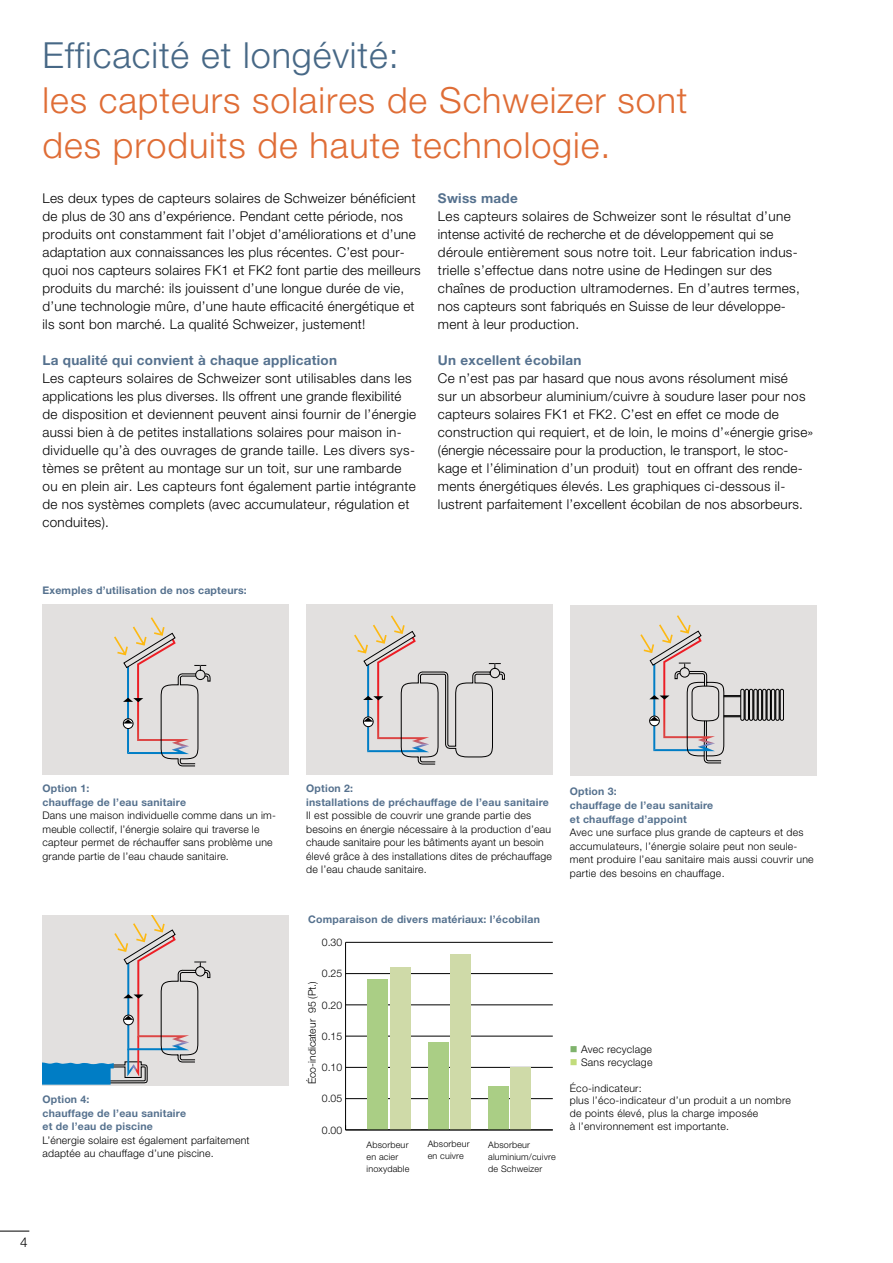
<style>
.page{position:relative;width:893px;height:1263px;background:#fff}
.page>*{position:absolute;margin:0;border:0;box-sizing:border-box;transform-origin:0 0}
.t1{font:300 36px/45px "Helvetica Neue LT Std";letter-spacing:.025em;color:#df6d36}
.t2{font:300 36px "Helvetica Neue LT Std";letter-spacing:.025em;color:#476886}
.t3{font:300 13.5px/18px "Helvetica Neue LT Std";letter-spacing:.02em;color:#000}
.t4{font:700 13.5px "Helvetica Neue LT Std";letter-spacing:.02em;color:#55718e}
.t5{font:300 10.5px/13.5px "Helvetica Neue LT Std";letter-spacing:.02em;color:#000}
.t6{font:700 10.5px/13.5px "Helvetica Neue LT Std";letter-spacing:.02em;color:#55718e}
.t7{font:300 10.5px "Helvetica Neue LT";color:#000}
.t8{font:300 9px/12px "Helvetica Neue LT Std";letter-spacing:.02em;color:#000}
.s1{color:#7fb36c}
.s2{color:#c2dc7b}
</style>
<div class="page">
<svg style="left:0;top:1231px;width:29px;height:1px"></svg>
<div style="left:43px;top:605px;width:246px;height:170px;background:#e2e0df"></div>
<svg style="left:114px;top:617px;width:96px;height:149px"></svg>
<div style="left:306px;top:605px;width:247px;height:170px;background:#e2e0df"></div>
<svg style="left:354px;top:615px;width:151px;height:149px"></svg>
<div style="left:570px;top:605px;width:246px;height:170px;background:#e2e0df"></div>
<div style="left:740px;top:689px;width:4px;height:32px;border:1px solid #000;border-radius:2px"></div>
<div style="left:745px;top:689px;width:4px;height:32px;border:1px solid #000;border-radius:2px"></div>
<div style="left:749px;top:689px;width:4px;height:32px;border:1px solid #000;border-radius:2px"></div>
<div style="left:754px;top:689px;width:3px;height:32px;border:1px solid #000;border-radius:2px"></div>
<div style="left:758px;top:689px;width:4px;height:32px;border:1px solid #000;border-radius:2px"></div>
<div style="left:762px;top:689px;width:4px;height:32px;border:1px solid #000;border-radius:2px"></div>
<div style="left:767px;top:689px;width:4px;height:32px;border:1px solid #000;border-radius:2px"></div>
<div style="left:771px;top:689px;width:4px;height:32px;border:1px solid #000;border-radius:2px"></div>
<div style="left:775px;top:689px;width:4px;height:32px;border:1px solid #000;border-radius:2px"></div>
<div style="left:780px;top:689px;width:4px;height:32px;border:1px solid #000;border-radius:2px"></div>
<svg style="left:640px;top:615px;width:101px;height:148px"></svg>
<div style="left:43px;top:916px;width:246px;height:170px;background:#e2e0df"></div>
<svg style="left:43px;top:916px;width:167px;height:169px"></svg>
<hr style="left:345px;top:942px;width:1px;height:188px;background:#000">
<hr style="left:346px;top:1098px;width:207px;height:1px;background:#000">
<hr style="left:346px;top:1067px;width:207px;height:1px;background:#000">
<hr style="left:346px;top:1036px;width:207px;height:1px;background:#000">
<hr style="left:346px;top:1004px;width:207px;height:1px;background:#000">
<hr style="left:346px;top:973px;width:207px;height:1px;background:#000">
<hr style="left:346px;top:942px;width:207px;height:1px;background:#000">
<div style="left:511px;top:1067px;width:20px;height:63px;background:#cfdaa8"></div>
<div style="left:488px;top:1086px;width:20px;height:44px;background:#aace85"></div>
<div style="left:450px;top:955px;width:20px;height:175px;background:#cfdaa8"></div>
<div style="left:428px;top:1042px;width:20px;height:88px;background:#aace85"></div>
<div style="left:390px;top:967px;width:20px;height:163px;background:#cfdaa8"></div>
<div style="left:368px;top:980px;width:20px;height:150px;background:#aace85"></div>
<hr style="left:346px;top:1130px;width:207px;height:1px;background:#000">
<h1 class="t2" style="left:43px;top:33px;width:358px">Efficacité et longévité:</h1>
<h1 class="t1" style="left:43px;top:77px;width:647px">les capteurs solaires de Schweizer sont des produits de haute technologie.</h1>
<p class="t3" style="left:43px;top:189px;width:380px">Les deux types de capteurs solaires de Schweizer bénéficient de plus de 30 ans d’expérience. Pendant cette période, nos produits ont constamment fait l’objet d’améliorations et d’une adaptation aux connaissances les plus récentes. C’est pour&shy;quoi nos capteurs solaires FK1 et FK2 font partie des meilleurs produits du marché: ils jouissent d’une longue durée de vie, d’une technologie mûre, d’une haute efficacité énergétique et ils sont bon marché. La qualité Schweizer, justement!</p>
<p class="t4" style="left:43px;top:352px;width:296px">La qualité qui convient à chaque application</p>
<p class="t3" style="left:43px;top:369px;width:375px">Les capteurs solaires de Schweizer sont utilisables dans les applications les plus diverses. Ils offrent une grande flexibilité de disposition et deviennent peuvent ainsi fournir de l’énergie aussi bien à de petites installations solaires pour maison in&shy;dividuelle qu’à des ouvrages de grande taille. Les divers sys&shy;tèmes se prêtent au montage sur un toit, sur une rambarde ou en plein air. Les capteurs font également partie intégrante de nos systèmes complets (avec accumulateur, régulation et conduites).</p>
<p class="t4" style="left:438px;top:190px;width:81px">Swiss made</p>
<p class="t3" style="left:438px;top:207px;width:363px">Les capteurs solaires de Schweizer sont le résultat d’une intense activité de recherche et de développement qui se déroule entièrement sous notre toit. Leur fabrication indus&shy;trielle s’effectue dans notre usine de Hedingen sur des chaînes de production ultramodernes. En d’autres termes, nos capteurs sont fabriqués en Suisse de leur développe&shy;ment à leur production.</p>
<p class="t4" style="left:438px;top:352px;width:145px">Un excellent écobilan</p>
<p class="t3" style="left:438px;top:369px;width:377px">Ce n’est pas par hasard que nous avons résolument misé<br>sur un absorbeur aluminium/cuivre à soudure laser pour nos capteurs solaires FK1 et FK2. C’est en effet ce mode de construction qui requiert, et de loin, le moins d’«énergie grise» (énergie nécessaire pour la production, le transport, le stoc&shy;kage et l’élimination d’un produit) tout en offrant des rende&shy;ments énergétiques élevés. Les graphiques ci-dessous il&shy;lustrent parfaitement l’excellent écobilan de nos absorbeurs.</p>
<p class="t6" style="left:43px;top:584px;width:206px">Exemples d’utilisation de nos capteurs:</p>
<p class="t6" style="left:43px;top:782px;width:145px">Option 1:<br>chauffage de l’eau sanitaire</p>
<p class="t5" style="left:43px;top:809px;width:235px">Dans une maison individuelle comme dans un im&shy;meuble collectif, l’énergie solaire qui traverse le capteur permet de réchauffer sans problème une grande partie de l’eau chaude sanitaire.</p>
<p class="t6" style="left:43px;top:1092px;width:145px">Option 4:<br>chauffage de l’eau sanitaire et de l’eau de piscine</p>
<p class="t5" style="left:43px;top:1133px;width:209px">L’énergie solaire est également parfaitement adaptée au chauffage d’une piscine.</p>
<p class="t3" style="left:20px;top:1232px;width:9px">4</p>
<p class="t6" style="left:306px;top:782px;width:244px">Option 2:<br>installations de préchauffage de l’eau sanitaire</p>
<p class="t5" style="left:306px;top:809px;width:247px">Il est possible de couvrir une grande partie des besoins en énergie nécessaire à la production d’eau chaude sanitaire pour les bâtiments ayant un besoin élevé grâce à des installations dites de préchauffage de l’eau chaude sanitaire.</p>
<p class="t6" style="left:570px;top:785px;width:145px">Option 3:<br>chauffage de l’eau sanitaire et chauffage d’appoint</p>
<p class="t5" style="left:570px;top:825px;width:245px">Avec une surface plus grande de capteurs et des accumulateurs, l’énergie solaire peut non seule&shy;ment produire l’eau sanitaire mais aussi couvrir une partie des besoins en chauffage.</p>
<p class="t6" style="left:308px;top:912px;width:233px">Comparaison de divers matériaux: l’écobilan</p>
<p class="t7" style="left:322px;top:936px;width:22px">0.30</p>
<p class="t7" style="left:322px;top:967px;width:22px">0.25</p>
<p class="t7" style="left:306px;top:1084px;width:105px;rotate:-90deg">Éco-indicateur 95 (Pt.)</p>
<p class="t7" style="left:322px;top:998px;width:22px">0.20</p>
<p class="t7" style="left:322px;top:1029px;width:22px">0.15</p>
<p class="t7" style="left:322px;top:1061px;width:22px">0.10</p>
<p class="t7" style="left:322px;top:1092px;width:22px">0.05</p>
<p class="t7" style="left:322px;top:1123px;width:22px">0.00</p>
<p class="t8" style="left:367px;top:1138px;width:44px">Absorbeur en acier inoxydable</p>
<p class="t8" style="left:428px;top:1138px;width:43px">Absorbeur en cuivre</p>
<p class="t8" style="left:488px;top:1138px;width:69px">Absorbeur aluminium/cuivre de Schweizer</p>
<p class="t5" style="left:570px;top:1042px;width:84px"><span class="s1">■</span> Avec recyclage</p>
<p class="t5" style="left:570px;top:1055px;width:84px"><span class="s2">■</span> Sans recyclage</p>
<p class="t5" style="left:570px;top:1081px;width:223px;line-height:12.6px">Éco-indicateur:<br>plus l’éco-indicateur d’un produit a un nombre de points élevé, plus la charge imposée<br>à l’environnement est importante.</p>
</div>
